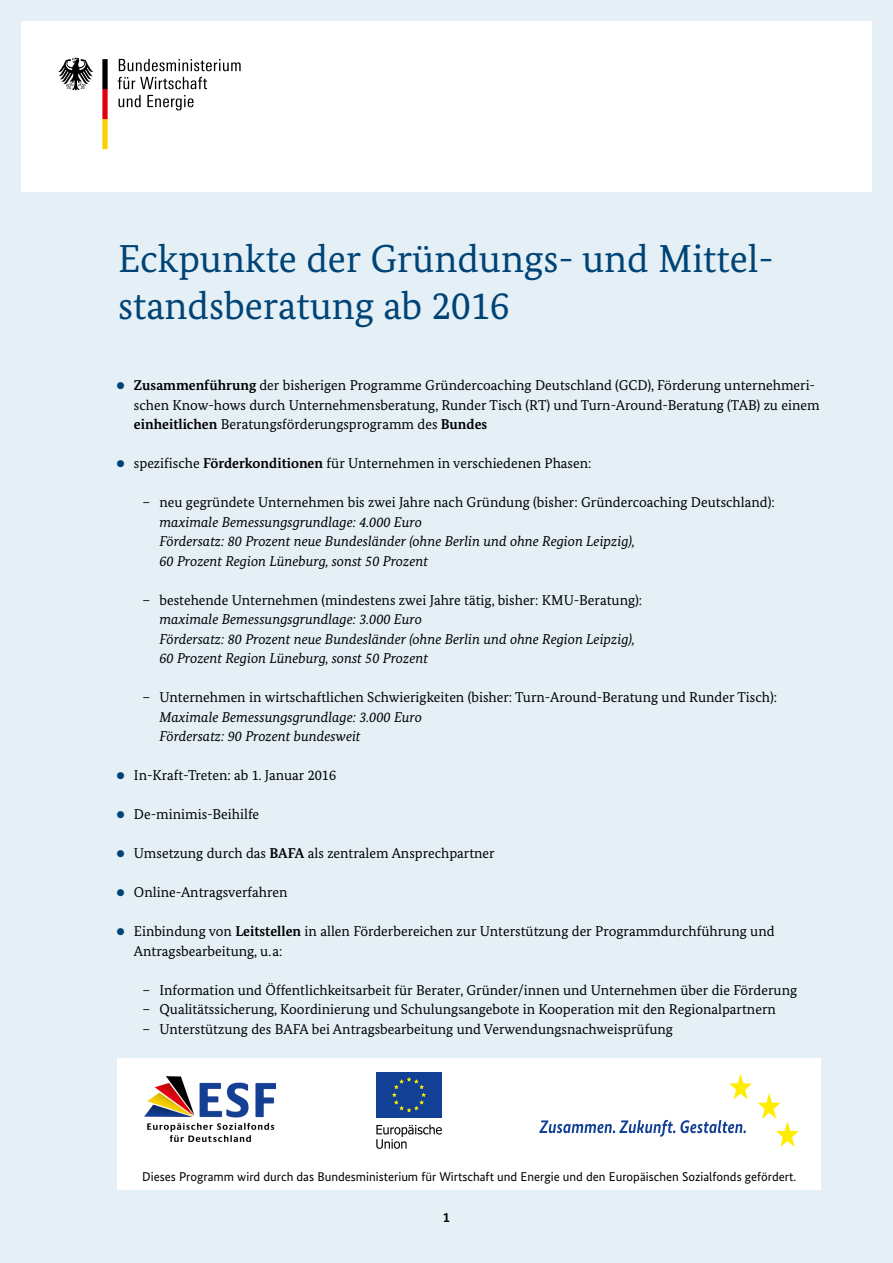
<style>
.page{position:relative;width:893px;height:1263px;background:#e4f0f6}
.page>*{position:absolute;margin:0;border:0;box-sizing:border-box;transform-origin:0 0}
.t1{font:39px/46.8px "Bundes Serif";color:#004376}
.t2{font:14.25px/19.5px "Bundes Serif";color:#000}
.t3{font:italic 14.25px/19.5px "Bundes Serif";color:#000}
.t4{font:700 13.5px "Bundes Sans";color:#000}
.t5{font:12.75px "Bundes Sans";color:#000}
.s1{color:#004376}
.s2{font-weight:700}
.s3{font-style:normal}
.s4{font-style:italic}
</style>
<div class="page">
<div style="left:21px;top:21px;width:851px;height:170px;background:#fff"></div>
<div style="left:117px;top:1058px;width:704px;height:132px;background:#fff"></div>
<svg style="left:58px;top:58px;width:35px;height:32px"></svg>
<svg style="left:102px;top:59px;width:6px;height:90px"></svg>
<svg style="left:119px;top:59px;width:122px;height:12px"></svg>
<svg style="left:118px;top:77px;width:89px;height:12px"></svg>
<svg style="left:119px;top:95px;width:22px;height:12px"></svg>
<svg style="left:147px;top:95px;width:47px;height:15px"></svg>
<img style="left:145px;top:1076px;width:130px;height:66px">
<svg style="left:376px;top:1124px;width:66px;height:25px"></svg>
<div style="left:376px;top:1072px;width:66px;height:46px;background:#114094"></div>
<svg style="left:392px;top:1077px;width:34px;height:35px"></svg>
<svg style="left:729px;top:1074px;width:23px;height:25px"></svg>
<svg style="left:758px;top:1093px;width:41px;height:54px"></svg>
<svg style="left:539px;top:1120px;width:207px;height:17px"></svg>
<h1 class="t1" style="left:118px;top:234px;width:657px">Eckpunkte der Gründungs- und Mittel&shy;standsberatung ab 2016</h1>
<p class="t2" style="left:134px;top:375px;width:687px;text-indent:-17px"><span class="s1">●</span> <span class="s2">Zusammenführung</span> der bisherigen Programme Gründercoaching Deutschland (GCD), Förderung unternehmeri&shy;schen Know-hows durch Unternehmensberatung, Runder Tisch (RT) und Turn-Around-Beratung (TAB) zu einem <span class="s2">einheitlichen</span> Beratungsförderungsprogramm des <span class="s2">Bundes</span></p>
<p class="t2" style="left:117px;top:453px;width:476px"><span class="s1">●</span> spezifische <span class="s2">Förderkonditionen</span> für Unternehmen in verschiedenen Phasen:</p>
<p class="t3" style="left:159px;top:492px;width:617px;text-indent:-17px"><span class="s3">– neu gegründete Unternehmen bis zwei Jahre nach Gründung (bisher: Gründercoaching Deutschland): </span>maximale Bemessungsgrundlage: 4.000 Euro<br>Fördersatz: 80 Prozent neue Bundesländer (ohne Berlin und ohne Region Leipzig),<br>60 Prozent Region Lüneburg, sonst 50 Prozent</p>
<p class="t3" style="left:159px;top:590px;width:484px;text-indent:-17px"><span class="s3">– bestehende Unternehmen (mindestens zwei Jahre tätig, bisher: KMU-Beratung): </span>maximale Bemessungsgrundlage: 3.000 Euro<br>Fördersatz: 80 Prozent neue Bundesländer (ohne Berlin und ohne Region Leipzig), 60 Prozent Region Lüneburg, sonst 50 Prozent</p>
<p class="t2" style="left:159px;top:687px;width:619px;text-indent:-17px">– Unternehmen in wirtschaftlichen Schwierigkeiten (bisher: Turn-Around-Beratung und Runder Tisch):<br><span class="s4">Maximale Bemessungsgrundlage: 3.000 Euro<br>Fördersatz: 90 Prozent bundesweit</span></p>
<p class="t2" style="left:117px;top:765px;width:221px"><span class="s1">●</span> In-Kraft-Treten: ab 1. Januar 2016</p>
<p class="t2" style="left:117px;top:804px;width:144px"><span class="s1">●</span> De-minimis-Beihilfe</p>
<p class="t2" style="left:117px;top:843px;width:379px"><span class="s1">●</span> Umsetzung durch das <span class="s2">BAFA</span> als zentralem Ansprechpartner</p>
<p class="t2" style="left:117px;top:882px;width:172px"><span class="s1">●</span> Online-Antragsverfahren</p>
<p class="t2" style="left:134px;top:921px;width:642px;text-indent:-17px"><span class="s1">●</span> Einbindung von <span class="s2">Leitstellen</span> in allen Förderbereichen zur Unterstützung der Programmdurchführung und<br>Antragsbearbeitung, u.a:</p>
<p class="t2" style="left:142px;top:980px;width:656px">– Information und Öffentlichkeitsarbeit für Berater, Gründer/innen und Unternehmen über die Förderung</p>
<p class="t2" style="left:142px;top:999px;width:635px">– Qualitätssicherung, Koordinierung und Schulungsangebote in Kooperation mit den Regionalpartnern</p>
<p class="t2" style="left:142px;top:1019px;width:532px">– Unterstützung des BAFA bei Antragsbearbeitung und Verwendungsnachweisprüfung</p>
<p class="t5" style="left:142px;top:1168px;width:656px">Dieses Programm wird durch das Bundesministerium für Wirtschaft und Energie und den Europäischen Sozialfonds gefördert.</p>
<p class="t4" style="left:443px;top:1209px;width:8px">1</p>
</div>
